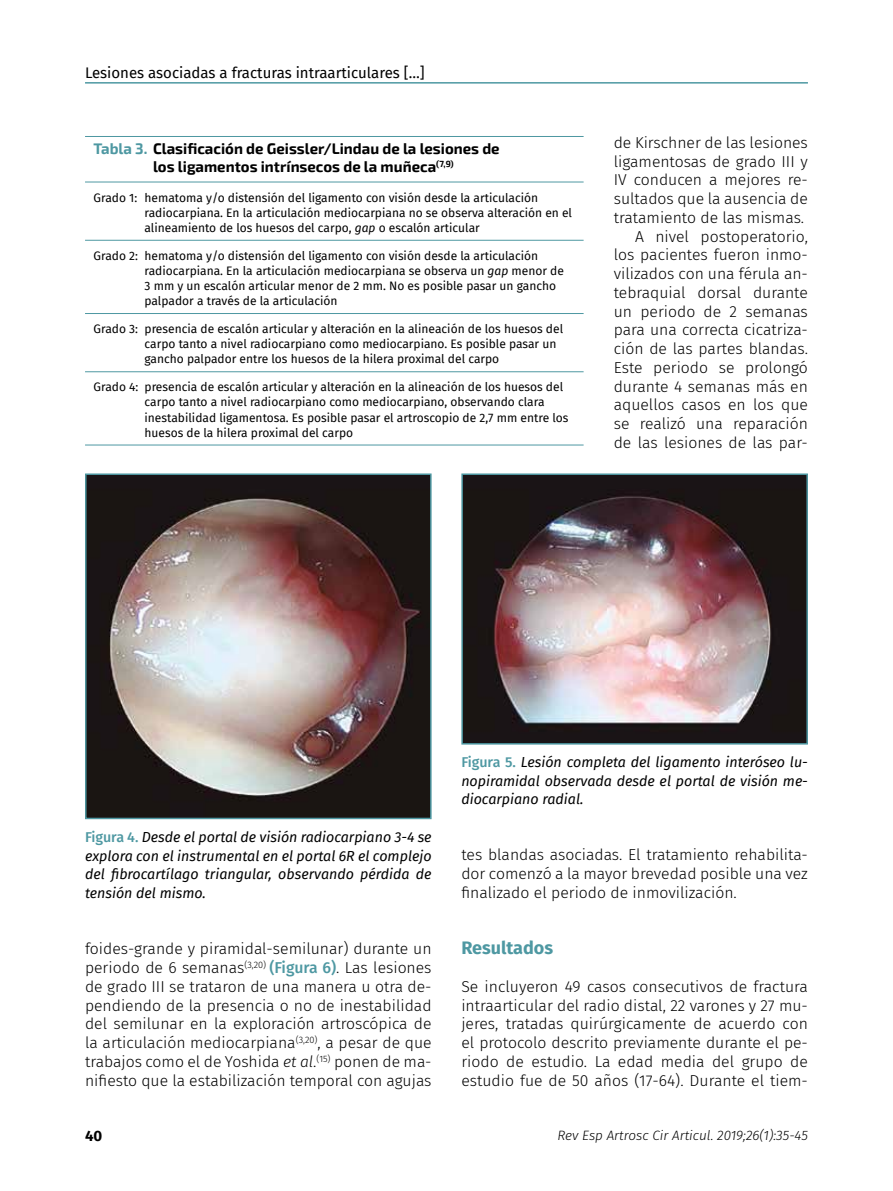
<style>
.page{position:relative;width:893px;height:1191px;background:#fff}
.page>*{position:absolute;margin:0;border:0;box-sizing:border-box;transform-origin:0 0}
.t1{font:700 18px "Fira Sans";color:#4e98a2}
.t2{font:300 15.75px/18.8px "Fira Sans";color:#000;text-align:justify}
.t3{font:700 15px/18px "Exo 2";color:#000}
.t4{font:15px "Fira Sans";color:#000}
.t5{font:700 15px "Fira Sans";color:#000}
.t6{font:italic 14.25px/18.8px "Fira Sans";color:#000;text-align:justify}
.t7{font:italic 300 13.5px "Fira Sans";color:#000}
.t8{font:12px/15px "Fira Sans";color:#000}
.s1{color:#4e98a2}
.s2{font-style:italic}
.s3{font-weight:500;font-style:normal;color:#4e98a2}
.s4{font-weight:500;color:#4e98a2}
</style>
<div class="page">
<hr style="left:85px;top:82px;width:723px;height:2px;background:#4e98a2">
<svg style="left:85px;top:181px;width:499px;height:192px"></svg>
<hr style="left:85px;top:136px;width:499px;height:1px;background:#4e98a2">
<hr style="left:85px;top:182px;width:499px;height:1px;background:#4e98a2">
<hr style="left:85px;top:240px;width:499px;height:1px;background:#4e98a2">
<hr style="left:85px;top:313px;width:499px;height:1px;background:#4e98a2">
<hr style="left:85px;top:371px;width:499px;height:1px;background:#4e98a2">
<hr style="left:85px;top:444px;width:499px;height:1px;background:#4e98a2">
<img style="left:88px;top:476px;width:341px;height:340px">
<div style="left:85px;top:473px;width:347px;height:346px;border:2px solid #4e98a2"></div>
<img style="left:464px;top:476px;width:341px;height:265px">
<div style="left:461px;top:473px;width:347px;height:271px;border:2px solid #4e98a2"></div>
<p class="t4" style="left:85px;top:61px;width:341px">Lesiones asociadas a fracturas intraarticulares […]</p>
<p class="t3" style="left:153px;top:140px;width:348px;text-indent:-60px"><span class="s1">Tabla 3.</span> Clasificación de Geissler/Lindau de la lesiones de los ligamentos intrínsecos de la muñeca<sup>(7,9)</sup></p>
<p class="t8" style="left:145px;top:190px;width:429px;text-indent:-51px">Grado 1: hematoma y/o distensión del ligamento con visión desde la articulación radiocarpiana. En la articulación mediocarpiana no se observa alteración en el alineamiento de los huesos del carpo, <span class="s2">gap</span> o escalón articular</p>
<p class="t8" style="left:145px;top:248px;width:421px;text-indent:-51px">Grado 2: hematoma y/o distensión del ligamento con visión desde la articulación radiocarpiana. En la articulación mediocarpiana se observa un <span class="s2">gap</span> menor de 3 mm y un escalón articular menor de 2 mm. No es posible pasar un gancho palpador a través de la articulación</p>
<p class="t8" style="left:145px;top:321px;width:420px;text-indent:-51px">Grado 3: presencia de escalón articular y alteración en la alineación de los huesos del carpo tanto a nivel radiocarpiano como mediocarpiano. Es posible pasar un gancho palpador entre los huesos de la hilera proximal del carpo</p>
<p class="t8" style="left:145px;top:379px;width:425px;text-indent:-51px">Grado 4: presencia de escalón articular y alteración en la alineación de los huesos del carpo tanto a nivel radiocarpiano como mediocarpiano, observando clara inestabilidad ligamentosa. Es posible pasar el artroscopio de 2,7 mm entre los huesos de la hilera proximal del carpo</p>
<p class="t2" style="left:614px;top:133px;width:196px;text-align:right">de Kirschner de las lesiones ligamentosas de grado III y<br>IV conducen a mejores re&shy;sultados que la ausencia de tratamiento de las mismas.<br>A nivel postoperatorio, los pacientes fueron inmo&shy;vilizados con una férula an&shy;tebraquial dorsal durante un periodo de 2 semanas para una correcta cicatriza&shy;ción de las partes blandas.<br>Este periodo se prolongó durante 4 semanas más en aquellos casos en los que se realizó una reparación de las lesiones de las par-</p>
<p class="t6" style="left:85px;top:827px;width:348px"><span class="s3">Figura 4.</span> Desde el portal de visión radiocarpiano 3-4 se explora con el instrumental en el portal 6R el complejo del fibrocartílago triangular, observando pérdida de tensión del mismo.</p>
<p class="t2" style="left:85px;top:939px;width:348px">foides-grande y piramidal-semilunar) durante un periodo de 6 semanas<sup>(3,20)</sup> <span class="s4">(Figura 6)</span>. Las lesiones de grado III se trataron de una manera u otra de&shy;pendiendo de la presencia o no de inestabilidad del semilunar en la exploración artroscópica de la articulación mediocarpiana<sup>(3,20)</sup>, a pesar de que trabajos como el de Yoshida <span class="s2">et al</span>.<sup>(15)</sup> ponen de ma&shy;nifiesto que la estabilización temporal con agujas</p>
<p class="t5" style="left:85px;top:1123px;width:19px">40</p>
<p class="t6" style="left:461px;top:752px;width:348px"><span class="s3">Figura 5.</span> Lesión completa del ligamento interóseo lu&shy;nopiramidal observada desde el portal de visión me&shy;diocarpiano radial.</p>
<p class="t2" style="left:461px;top:845px;width:348px">tes blandas asociadas. El tratamiento rehabilita&shy;dor comenzó a la mayor brevedad posible una vez finalizado el periodo de inmovilización.</p>
<p class="t1" style="left:461px;top:933px;width:93px">Resultados</p>
<p class="t2" style="left:461px;top:977px;width:348px">Se incluyeron 49 casos consecutivos de fractura intraarticular del radio distal, 22 varones y 27 mu&shy;jeres, tratadas quirúrgicamente de acuerdo con el protocolo descrito previamente durante el pe&shy;riodo de estudio. La edad media del grupo de estudio fue de 50 años (17-64). Durante el tiem-</p>
<p class="t7" style="left:558px;top:1125px;width:252px">Rev Esp Artrosc Cir Articul. 2019;26(1):35-45</p>
</div>
